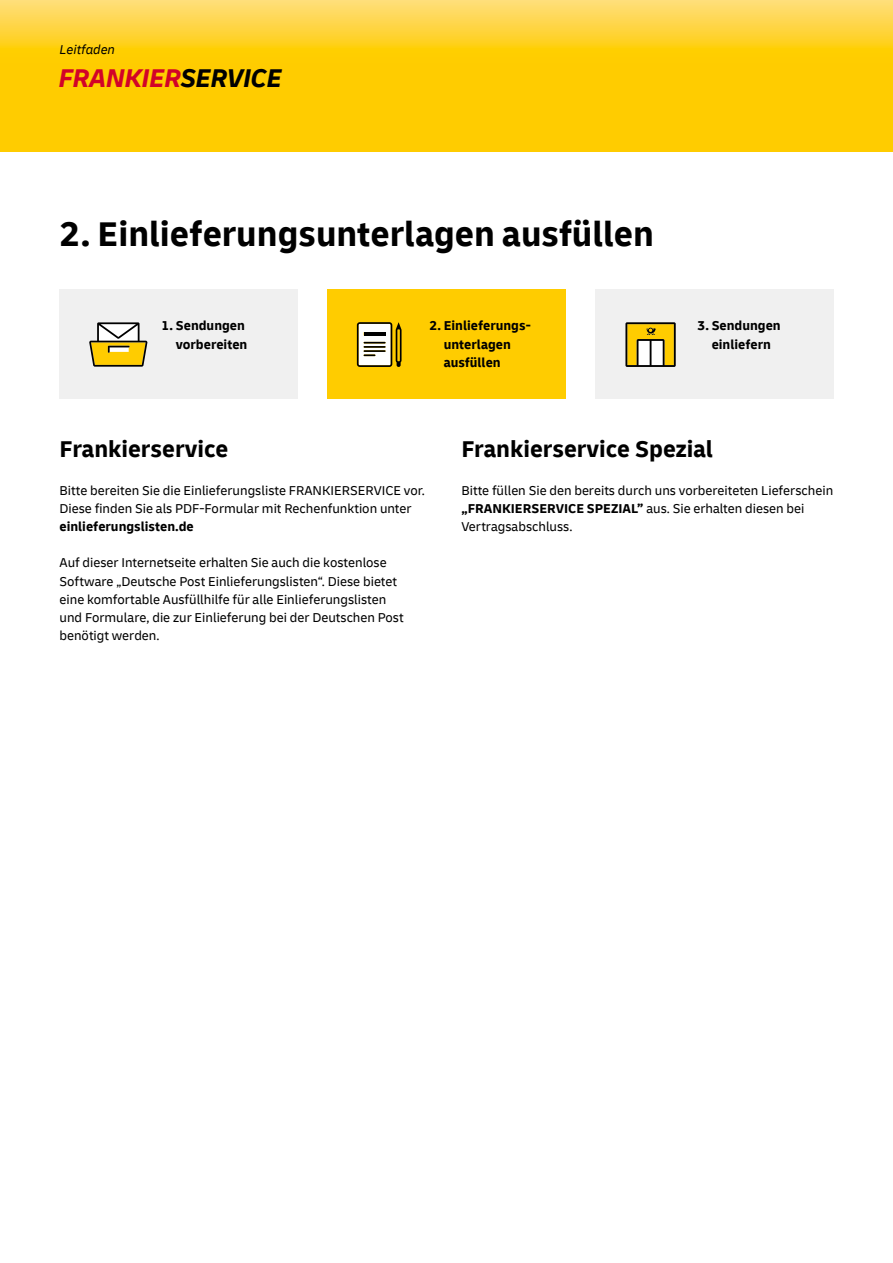
<style>
.page{position:relative;width:893px;height:1263px;background:#fff}
.page>*{position:absolute;margin:0;border:0;box-sizing:border-box;transform-origin:0 0}
.Headline_24pt__Minde{font:700 36px "Delivery";color:#000}
.Product_Solution_Log{font:italic 700 27px "Delivery";letter-spacing:-.02em;color:#d20328}
.Zwischenüberschrift{font:700 24px "Delivery";color:#000}
.Copy_text_9pt__Minde{font:13.5px/18.3px "Delivery";color:#000}
.Copy_text_9pt__Minde-2{font:700 13.5px/18.1px "Delivery";color:#000;text-align:center}
.Absatzüberschrift{font:700 13.5px/18.1px "Delivery";color:#000}
.Produktblatt{font:italic 13.5px "Delivery";color:#000}
.s1{color:#000}
.s2{font-weight:700}
</style>
<div class="page">
<div style="left:327px;top:289px;width:239px;height:109px;background:#fc0"></div>
<div style="left:595px;top:289px;width:238px;height:109px;background:#f0f0f0"></div>
<div style="left:60px;top:289px;width:238px;height:109px;background:#f0f0f0"></div>
<svg style="left:89px;top:322px;width:58px;height:45px"></svg>
<svg style="left:357px;top:322px;width:45px;height:45px;background:#b9b08a"></svg>
<hr style="left:364px;top:332px;width:22px;height:4px;background:#000">
<svg style="left:625px;top:322px;width:51px;height:45px"></svg>
<svg style="left:0;top:0;width:893px;height:152px;background:#ffcf16"></svg>
<p class="Produktblatt" style="left:60px;top:40px;width:57px">Leitfaden</p>
<p class="Product_Solution_Log" style="left:58px;top:58px;width:225px">FRANKIER<span class="s1">SERVICE</span></p>
<p class="Headline_24pt__Minde" style="left:60px;top:212px;width:596px">2. Einlieferungsunterlagen ausfüllen</p>
<p class="Copy_text_9pt__Minde-2" style="left:162px;top:317px;width:87px;text-align:right">1. Sendungen vorbereiten</p>
<p class="Absatzüberschrift" style="left:444px;top:317px;width:88px;text-indent:-14px">2. Einlieferungs&shy;unterlagen ausfüllen</p>
<p class="Copy_text_9pt__Minde-2" style="left:697px;top:317px;width:85px">3. Sendungen einliefern</p>
<p class="Zwischenüberschrift" style="left:60px;top:435px;width:170px">Frankierservice</p>
<p class="Copy_text_9pt__Minde" style="left:60px;top:481px;width:367px">Bitte bereiten Sie die Einlieferungsliste FRANKIERSERVICE vor.<br>Diese finden Sie als PDF-Formular mit Rechenfunktion unter <span class="s2">einlieferungslisten.de</span></p>
<p class="Copy_text_9pt__Minde" style="left:60px;top:554px;width:346px">Auf dieser Internetseite erhalten Sie auch die kostenlose Software „Deutsche Post Einlieferungslisten“. Diese bietet eine komfortable Ausfüllhilfe für alle Einlieferungslisten und Formulare, die zur Einlieferung bei der Deutschen Post benötigt werden.</p>
<p class="Zwischenüberschrift" style="left:461px;top:435px;width:253px">Frankierservice Spezial</p>
<p class="Copy_text_9pt__Minde" style="left:461px;top:481px;width:373px">Bitte füllen Sie den bereits durch uns vorbereiteten Lieferschein <span class="s2">„FRANKIERSERVICE SPEZIAL”</span> aus. Sie erhalten diesen bei<br>Vertragsabschluss.</p>
</div>
